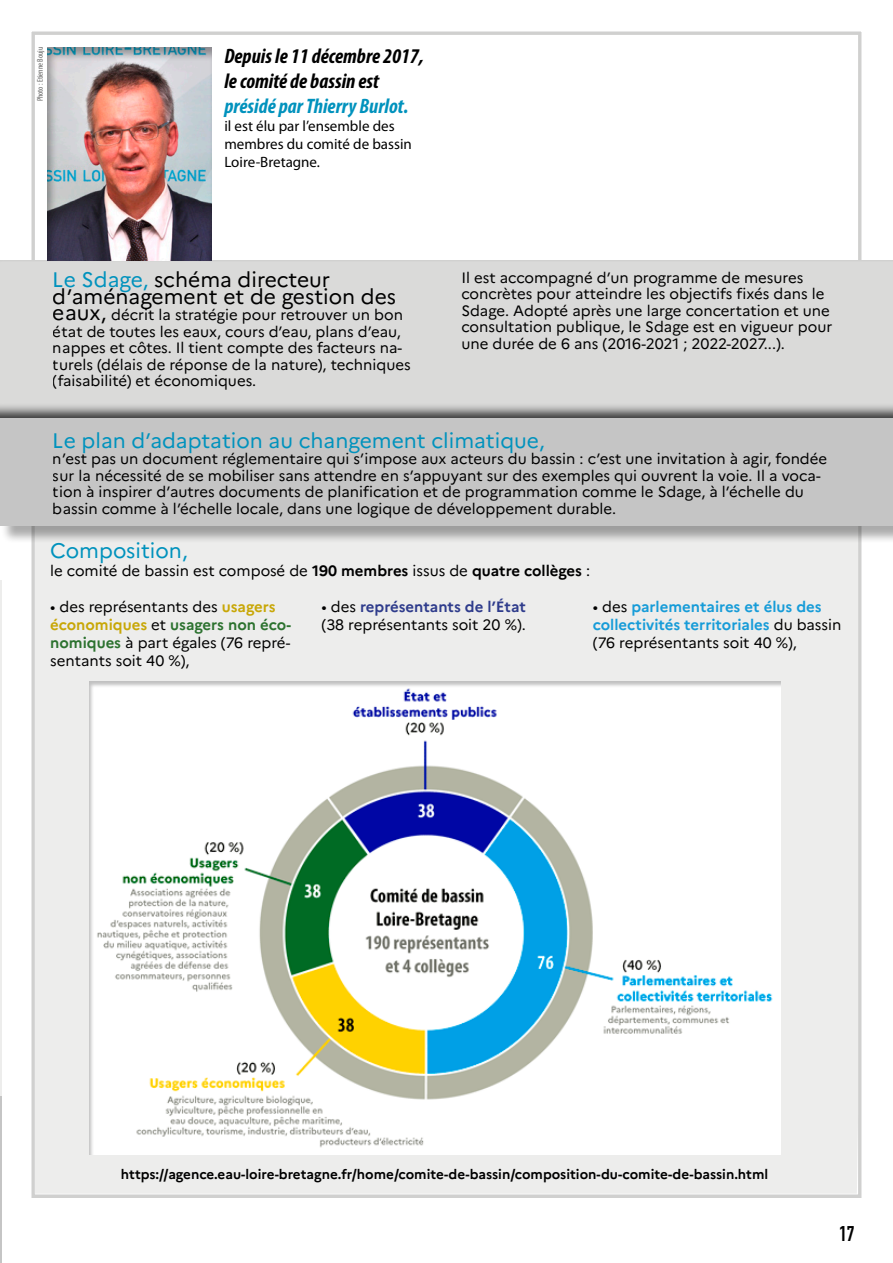
<style>
.page{position:relative;width:893px;height:1263px;background:#fff}
.page>*{position:absolute;margin:0;border:0;box-sizing:border-box;transform-origin:0 0}
.t1{font:21px "Marianne";color:#0092bd}
.t2{font:21px/16.5px "Marianne";color:#000}
.t3{font:italic 700 condensed 21px "Myriad Pro";color:#000}
.t4{font:italic 700 condensed 21px "Myriad Pro";color:#0092bd}
.t5{font:700 21px "DIN Condensed";color:#000}
.t6{font:15px/16.5px "Marianne";color:#000}
.t7{font:700 15px/18px "Marianne";color:#179cd8}
.t8{font:15px/18px "Myriad Pro";color:#000}
.t9{font:700 15px "Marianne";color:#2f3c8c}
.t10{font:700 13.5px "Marianne";color:#000}
.t11{font:condensed 8.25px "Myriad Pro";color:#636362}
.s1{color:#0092bd}
.s2{font-size:21px}
.s3{font-weight:700}
.s4{font-weight:700;color:#c8a707}
.s5{font-weight:700;color:#2c722f}
.s6{font-weight:400;color:#000}
</style>
<div class="page">
<hr style="left:0;top:580px;width:1px;height:531px;background:#ededec">
<hr style="left:0;top:1097px;width:1px;height:166px;background:#c5c5c5">
<div style="left:35px;top:544px;width:823px;height:650px;background:#ededec"></div>
<div style="left:1px;top:421px;width:892px;height:123px;background:#000;opacity:.33"></div>
<div style="left:0;top:418px;width:893px;height:107px;background:#c5c5c5"></div>
<div style="left:0;top:252px;width:893px;height:167px;background:#000;opacity:.75"></div>
<div style="left:50px;top:680px;width:772px;height:476px;background:#000;opacity:.25"></div>
<div style="left:47px;top:45px;width:167px;height:216px;background:#000;opacity:.33"></div>
<p class="t11" style="left:35px;top:101px;width:56px;rotate:-90deg">Photo : Etienne Bouju</p>
<p class="t3" style="left:224px;top:43px;width:201px">Depuis le 11 décembre 2017,</p>
<p class="t3" style="left:224px;top:68px;width:156px">le comité de bassin est</p>
<p class="t4" style="left:224px;top:93px;width:186px">présidé par Thierry Burlot.</p>
<p class="t8" style="left:224px;top:117px;width:189px">il est élu par l’ensemble des membres du comité de bassin<br>Loire-Bretagne.</p>
<h1 class="t2" style="left:53px;top:271px;width:345px"><span class="s1">Le Sdage,</span> schéma directeur d’aménagement et de gestion des</h1>
<p class="t6" style="left:53px;top:306px;width:359px"><span class="s2">eaux,</span> décrit la stratégie pour retrouver un bon état de toutes les eaux, cours d’eau, plans d’eau, nappes et côtes. Il tient compte des facteurs na&shy;turels (délais de réponse de la nature), techniques (faisabilité) et économiques.</p>
<p class="t6" style="left:461px;top:269px;width:373px">Il est accompagné d’un programme de mesures concrètes pour atteindre les objectifs fixés dans le Sdage. Adopté après une large concertation et une consultation publique, le Sdage est en vigueur pour une durée de 6 ans (2016-2021 ; 2022-2027...).</p>
<h1 class="t1" style="left:53px;top:427px;width:493px">Le plan d’adaptation au changement climatique,</h1>
<p class="t6" style="left:53px;top:450px;width:776px">n’est pas un document réglementaire qui s’impose aux acteurs du bassin : c’est une invitation à agir, fondée sur la nécessité de se mobiliser sans attendre en s’appuyant sur des exemples qui ouvrent la voie. Il a voca&shy;tion à inspirer d’autres documents de planification et de programmation comme le Sdage, à l’échelle du bassin comme à l’échelle locale, dans une logique de développement durable.</p>
<p class="t1" style="left:50px;top:538px;width:139px">Composition,</p>
<p class="t6" style="left:50px;top:563px;width:541px">le comité de bassin est composé de <span class="s3">190 membres</span> issus de <span class="s3">quatre collèges</span> :</p>
<p class="t6" style="left:50px;top:598px;width:243px;line-height:18px">• des représentants des <span class="s4">usagers économiques</span> et <span class="s5">usagers non éco&shy;nomiques</span> à part égales (76 repré&shy;sentants soit 40 %),</p>
<p class="t9" style="left:321px;top:598px;width:206px"><span class="s6">• des</span> représentants de l’État</p>
<p class="t7" style="left:593px;top:598px;width:250px"><span class="s6">• des</span> parlementaires et élus des collectivités territoriales <span class="s6">du bassin (76 représentants soit 40 %),</span></p>
<p class="t6" style="left:321px;top:617px;width:206px">(38 représentants soit 20 %).</p>
<p class="t10" style="left:121px;top:1166px;width:649px">https://agence.eau-loire-bretagne.fr/home/comite-de-bassin/composition-du-comite-de-bassin.html</p>
<h1 class="t5" style="left:839px;top:1219px;width:17px">17</h1>
</div>
